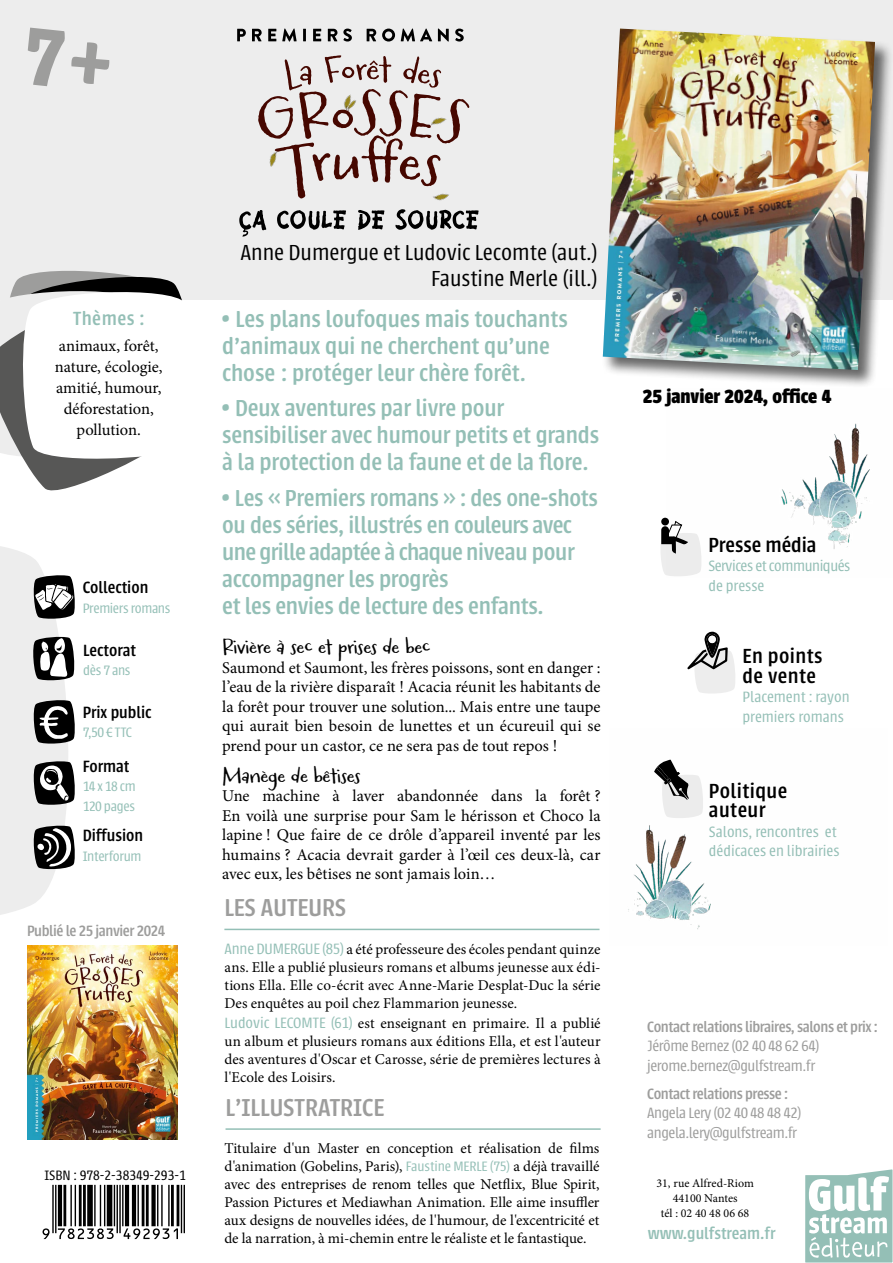
<style>
.page{position:relative;width:893px;height:1263px;background:#fff}
.page>*{position:absolute;margin:0;border:0;box-sizing:border-box;transform-origin:0 0}
.t1{font:500 27px "Urbana";color:#9d9d9c}
.t2{font:500 25.5px/27px "Urbana";letter-spacing:-.005em;color:#94bfb6}
.t3{font:300 24px/25.5px "Urbana";color:#000;text-align:right}
.t4{font:500 22.5px/19.5px "Urbana";letter-spacing:.02em;color:#000}
.t5{font:500 22.5px "Urbana";color:#000}
.t6{font:21px "Carrotflower";letter-spacing:-.01em;color:#000}
.t7{font:700 21px "Urbana";color:#000}
.t8{font:500 21px "Urbana";letter-spacing:.025em;color:#94bfb6}
.t9{font:500 18px "Urbana";color:#000}
.t10{font:500 18px "Urbana";color:#94bfb6}
.t11{font:16.5px/19.5px "Minion Pro";color:#000;text-align:justify}
.t12{font:300 16.5px/19.5px "Urbana";letter-spacing:-.025em;color:#9d9d9c}
.t13{font:500 16.5px "Urbana";letter-spacing:-.025em;color:#9d9d9c}
.t14{font:300 16.5px/19.5px "Urbana";color:#94bfb6}
.t15{font:300 16.5px/19.5px "Urbana";letter-spacing:-.025em;color:#94bfb6}
.t16{font:15px/18px "Minion Pro";color:#000;text-align:justify}
.t17{font:300 15px/19.5px "Urbana";letter-spacing:-.02em;color:#94bfb6}
.t18{font:300 15px "Urbana";color:#000}
.t19{font:12px/15px "Minion Pro";color:#000;text-align:center}
.s1{font-family:"Urbana";font-weight:300;font-size:16.5px;color:#94bfb6}
.s2{font-family:"Urbana";font-weight:300;color:#94bfb6}
</style>
<div class="page">
<div style="left:0;top:0;width:893px;height:300px;background:#ededed"></div>
<svg style="left:0;top:270px;width:182px;height:221px"></svg>
<svg style="left:805px;top:1169px;width:88px;height:94px"></svg>
<svg style="left:237px;top:29px;width:227px;height:13px"></svg>
<svg style="left:687px;top:632px;width:48px;height:61px"></svg>
<div style="left:661px;top:518px;width:8px;height:7px;background:#000;border-radius:50%"></div>
<svg style="left:661px;top:520px;width:5px;height:55px"></svg>
<div style="left:602px;top:28px;width:291px;height:361px;background:#000;opacity:.6"></div>
<img style="left:603px;top:29px;width:272px;height:341px">
<hr style="left:226px;top:1128px;width:375px;height:2px;background:#94bfb6">
<svg style="left:0;top:546px;width:75px;height:369px"></svg>
<hr style="left:224px;top:929px;width:375px;height:1px;background:#94bfb6">
<img style="left:628px;top:759px;width:83px;height:171px">
<img style="left:666px;top:388px;width:227px;height:188px">
<svg style="left:43px;top:1185px;width:142px;height:54px"></svg>
<svg style="left:239px;top:209px;width:240px;height:28px"></svg>
<img style="left:27px;top:945px;width:151px;height:194px">
<svg style="left:258px;top:55px;width:211px;height:144px"></svg>
<h3 class="t8" style="left:73px;top:308px;width:73px">Thèmes :</h3>
<p class="t11" style="left:55px;top:335px;width:109px;line-height:21px;text-align:center">animaux, forêt, nature, écologie, amitié, humour, déforestation, pollution.</p>
<p class="t9" style="left:83px;top:578px;width:67px">Collection</p>
<p class="t17" style="left:83px;top:598px;width:89px">Premiers romans</p>
<p class="t9" style="left:83px;top:640px;width:54px">Lectorat</p>
<p class="t17" style="left:83px;top:661px;width:49px">dès 7 ans</p>
<p class="t9" style="left:83px;top:703px;width:70px">Prix public</p>
<p class="t17" style="left:83px;top:723px;width:51px">7,50 € TTC</p>
<p class="t9" style="left:83px;top:756px;width:48px">Format</p>
<p class="t17" style="left:83px;top:777px;width:55px">14 x 18 cm<br>120 pages</p>
<p class="t9" style="left:83px;top:826px;width:62px">Diffusion</p>
<p class="t17" style="left:83px;top:846px;width:60px">Interforum</p>
<p class="t13" style="left:27px;top:922px;width:140px">Publié le 25 janvier 2024</p>
<p class="t18" style="left:44px;top:1167px;width:143px">ISBN : 978-2-38349-293-1</p>
<h3 class="t3" style="left:240px;top:240px;width:359px">Anne Dumergue et Ludovic Lecomte (aut.)<br>Faustine Merle (ill.)</h3>
<h2 class="t2" style="left:222px;top:306px;width:347px">• Les plans loufoques mais touchants d'animaux qui ne cherchent qu'une chose : protéger leur chère forêt.</h2>
<h2 class="t2" style="left:222px;top:395px;width:378px">• Deux aventures par livre pour sensibiliser avec humour petits et grands à la protection de la faune et de la flore.</h2>
<h2 class="t2" style="left:222px;top:484px;width:377px">• Les « Premiers romans » : des one-shots ou des séries, illustrés en couleurs avec une grille adaptée à chaque niveau pour accompagner les progrès<br>et les envies de lecture des enfants.</h2>
<h3 class="t6" style="left:222px;top:634px;width:210px">Rivière à sec et prises de bec</h3>
<p class="t11" style="left:222px;top:658px;width:380px">Saumond et Saumont, les frères poissons, sont en danger : l’eau de la rivière disparaît ! Acacia réunit les habitants de la forêt pour trouver une solution... Mais entre une taupe qui aurait bien besoin de lunettes et un écureuil qui se prend pour un castor, ce ne sera pas de tout repos !</p>
<h3 class="t6" style="left:222px;top:763px;width:140px">Manège de bêtises</h3>
<p class="t11" style="left:222px;top:786px;width:380px">Une machine à laver abandonnée dans la forêt ?<br>En voilà une surprise pour Sam le hérisson et Choco la lapine ! Que faire de ce drôle d’appareil inventé par les humains ? Acacia devrait garder à l’œil ces deux-là, car avec eux, les bêtises ne sont jamais loin…</p>
<h1 class="t1" style="left:224px;top:893px;width:123px">LES AUTEURS</h1>
<p class="t16" style="left:224px;top:941px;width:378px"><span class="s1">Anne DUMERGUE (85)</span> a été professeure des écoles pendant quinze ans. Elle a publié plusieurs romans et albums jeunesse aux édi&shy;tions Ella. Elle co-écrit avec Anne-Marie Desplat-Duc la série Des enquêtes au poil chez Flammarion jeunesse.</p>
<p class="t16" style="left:224px;top:1014px;width:378px"><span class="s1">Ludovic LECOMTE (61)</span> est enseignant en primaire. Il a publié un album et plusieurs romans aux éditions Ella, et est l'auteur des aventures d'Oscar et Carosse, série de premières lectures à l'Ecole des Loisirs.</p>
<h1 class="t1" style="left:226px;top:1093px;width:160px">L’ILLUSTRATRICE</h1>
<p class="t16" style="left:224px;top:1139px;width:377px">Titulaire d'un Master en conception et réalisation de films d'animation (Gobelins, Paris), <span class="s2">Faustine MERLE (75)</span> a déjà travaillé avec des entreprises de renom telles que Netflix, Blue Spirit, Passion Pictures et Mediawhan Animation. Elle aime insuffler aux designs de nouvelles idées, de l'humour, de l'excentricité et de la narration, à mi-chemin entre le réaliste et le fantastique.</p>
<h3 class="t7" style="left:643px;top:384px;width:190px">25 janvier 2024, office 4</h3>
<h3 class="t5" style="left:708px;top:533px;width:110px">Presse média</h3>
<p class="t15" style="left:708px;top:557px;width:143px">Services et communiqués de presse</p>
<h3 class="t4" style="left:742px;top:647px;width:82px">En points de vente</h3>
<p class="t14" style="left:742px;top:687px;width:109px">Placement : rayon premiers romans</p>
<h3 class="t4" style="left:709px;top:781px;width:80px">Politique auteur</h3>
<p class="t14" style="left:709px;top:822px;width:132px">Salons, rencontres et dédicaces en librairies</p>
<p class="t13" style="left:647px;top:1017px;width:232px">Contact relations libraires, salons et prix :</p>
<p class="t12" style="left:647px;top:1036px;width:174px">Jérôme Bernez (02 40 48 62 64) jerome.bernez@gulfstream.fr</p>
<p class="t13" style="left:647px;top:1084px;width:142px">Contact relations presse :</p>
<p class="t12" style="left:647px;top:1103px;width:156px">Angela Lery (02 40 48 48 42) angela.lery@gulfstream.fr</p>
<p class="t19" style="left:656px;top:1176px;width:99px">31, rue Alfred-Riom<br>44100 Nantes<br>tél : 02 40 48 06 68</p>
<p class="t10" style="left:648px;top:1224px;width:129px">www.gulfstream.fr</p>
</div>
